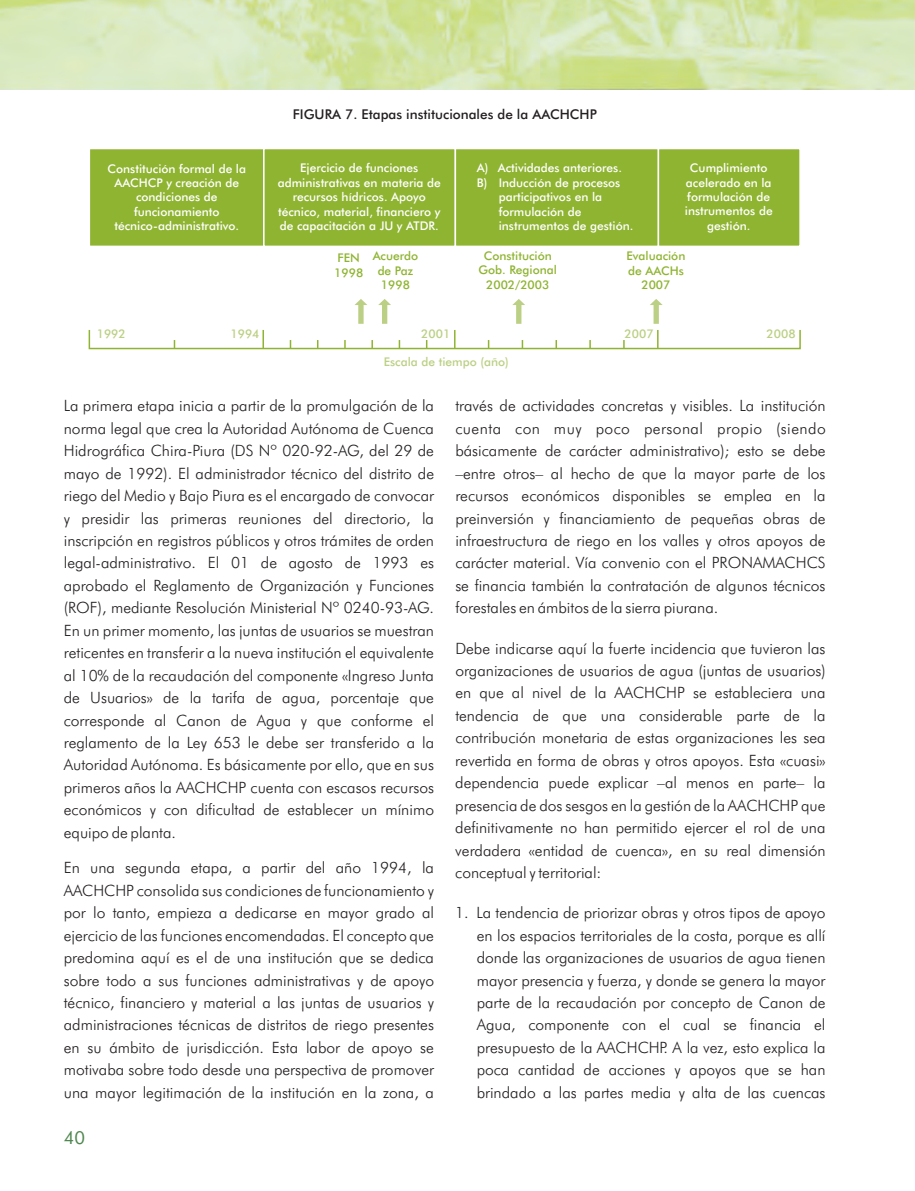
<style>
.page{position:relative;width:915px;height:1191px;background:#fff}
.page>*{position:absolute;margin:0;border:0;box-sizing:border-box;transform-origin:0 0}
.t1{font:18px "Futura BT";color:#4f8750}
.t2{font:300 15.6px/22.5px "Futura BT";color:#231f20;text-align:justify}
.t3{font:500 13.5px "Futura BT";color:#231f20}
.t4{font:500 12px/14.4px "Futura BT";color:#fff;text-align:center}
.t5{font:500 12px/14.4px "Futura BT";color:#8fb431;text-align:center}
.t6{font:500 12px "Futura BT";color:#bbd084}
</style>
<div class="page">
<div style="left:89px;top:148px;width:175px;height:99px;background:#8fb431;border:1px solid #fff"></div>
<div style="left:263px;top:148px;width:193px;height:99px;background:#8fb431;border:1px solid #fff"></div>
<div style="left:454px;top:148px;width:205px;height:99px;background:#8fb431;border:1px solid #fff"></div>
<div style="left:657px;top:148px;width:143px;height:99px;background:#8fb431;border:1px solid #fff"></div>
<div style="left:89px;top:329px;width:711px;height:20px;border:1px solid #8fb431"></div>
<svg style="left:656px;top:330px;width:2px;height:18px"></svg>
<svg style="left:454px;top:330px;width:1px;height:18px"></svg>
<svg style="left:262px;top:330px;width:2px;height:18px"></svg>
<svg style="left:289px;top:340px;width:2px;height:8px"></svg>
<svg style="left:487px;top:340px;width:2px;height:8px"></svg>
<svg style="left:555px;top:340px;width:2px;height:8px"></svg>
<svg style="left:521px;top:340px;width:2px;height:8px"></svg>
<svg style="left:398px;top:340px;width:2px;height:8px"></svg>
<svg style="left:371px;top:340px;width:2px;height:8px"></svg>
<svg style="left:650px;top:299px;width:12px;height:25px"></svg>
<svg style="left:512px;top:299px;width:13px;height:25px"></svg>
<svg style="left:378px;top:299px;width:13px;height:25px"></svg>
<svg style="left:354px;top:299px;width:13px;height:25px"></svg>
<img style="left:0;top:0;width:914px;height:89px">
<p class="t3" style="left:293px;top:109px;width:305px">FIGURA 7. Etapas institucionales de la AACHCHP</p>
<p class="t4" style="left:107px;top:162px;width:140px">Constitución formal de la<br>AACHCP y creación de condiciones de funcionamiento técnico-administrativo.</p>
<p class="t4" style="left:277px;top:162px;width:165px">Ejercicio de funciones administrativas en materia de recursos hídricos. Apoyo técnico, material, financiero y de capacitación a JU y ATDR.</p>
<p class="t4" style="left:476px;top:162px;width:147px">A) Actividades anteriores.</p>
<p class="t4" style="left:476px;top:176px;width:145px">B) Inducción de procesos</p>
<p class="t4" style="left:498px;top:191px;width:105px">participativos en la</p>
<p class="t4" style="left:498px;top:205px;width:84px">formulación de</p>
<p class="t4" style="left:498px;top:220px;width:136px">instrumentos de gestión.</p>
<p class="t4" style="left:684px;top:162px;width:89px">Cumplimiento acelerado en la formulación de instrumentos de gestión.</p>
<p class="t5" style="left:334px;top:252px;width:30px;text-align:left">FEN<br>1998</p>
<p class="t5" style="left:372px;top:250px;width:47px">Acuerdo de Paz<br>1998</p>
<p class="t5" style="left:478px;top:249px;width:80px">Constitución<br>Gob. Regional<br>2002/2003</p>
<p class="t5" style="left:626px;top:250px;width:60px">Evaluación de AACHs<br>2007</p>
<p class="t6" style="left:97px;top:329px;width:30px">1992</p>
<p class="t6" style="left:230px;top:329px;width:30px">1994</p>
<p class="t6" style="left:421px;top:329px;width:30px">2001</p>
<p class="t6" style="left:624px;top:329px;width:30px">2007</p>
<p class="t6" style="left:766px;top:329px;width:30px">2008</p>
<p class="t6" style="left:383px;top:357px;width:126px">Escala de tiempo (año)</p>
<p class="t2" style="left:64px;top:396px;width:371px">La primera etapa inicia a partir de la promulgación de la norma legal que crea la Autoridad Autónoma de Cuenca Hidrográfica Chira-Piura (DS Nº 020-92-AG, del 29 de mayo de 1992). El administrador técnico del distrito de riego del Medio y Bajo Piura es el encargado de convocar y presidir las primeras reuniones del directorio, la inscripción en registros públicos y otros trámites de orden legal-administrativo. El 01 de agosto de 1993 es aprobado el Reglamento de Organización y Funciones (ROF), mediante Resolución Ministerial Nº 0240-93-AG.<br>En un primer momento, las juntas de usuarios se muestran reticentes en transferir a la nueva institución el equivalente al 10% de la recaudación del componente «Ingreso Junta de Usuarios» de la tarifa de agua, porcentaje que corresponde al Canon de Agua y que conforme el reglamento de la Ley 653 le debe ser transferido a la Autoridad Autónoma. Es básicamente por ello, que en sus primeros años la AACHCHP cuenta con escasos recursos económicos y con dificultad de establecer un mínimo equipo de planta.</p>
<p class="t2" style="left:64px;top:858px;width:371px">En una segunda etapa, a partir del año 1994, la AACHCHP consolida sus condiciones de funcionamiento y por lo tanto, empieza a dedicarse en mayor grado al ejercicio de las funciones encomendadas. El concepto que predomina aquí es el de una institución que se dedica sobre todo a sus funciones administrativas y de apoyo técnico, financiero y material a las juntas de usuarios y administraciones técnicas de distritos de riego presentes en su ámbito de jurisdicción. Esta labor de apoyo se motivaba sobre todo desde una perspectiva de promover una mayor legitimación de la institución en la zona, a</p>
<p class="t1" style="left:64px;top:1129px;width:23px">40</p>
<p class="t2" style="left:455px;top:396px;width:372px">través de actividades concretas y visibles. La institución cuenta con muy poco personal propio (siendo básicamente de carácter administrativo); esto se debe –entre otros– al hecho de que la mayor parte de los recursos económicos disponibles se emplea en la preinversión y financiamiento de pequeñas obras de infraestructura de riego en los valles y otros apoyos de carácter material. Vía convenio con el PRONAMACHCS se financia también la contratación de algunos técnicos forestales en ámbitos de la sierra piurana.</p>
<p class="t2" style="left:455px;top:638px;width:371px">Debe indicarse aquí la fuerte incidencia que tuvieron las organizaciones de usuarios de agua (juntas de usuarios) en que al nivel de la AACHCHP se estableciera una tendencia de que una considerable parte de la contribución monetaria de estas organizaciones les sea revertida en forma de obras y otros apoyos. Esta «cuasi» dependencia puede explicar –al menos en parte– la presencia de dos sesgos en la gestión de la AACHCHP que definitivamente no han permitido ejercer el rol de una verdadera «entidad de cuenca», en su real dimensión conceptual y territorial:</p>
<p class="t2" style="left:476px;top:903px;width:350px;text-indent:-21px">1. La tendencia de priorizar obras y otros tipos de apoyo en los espacios territoriales de la costa, porque es allí donde las organizaciones de usuarios de agua tienen mayor presencia y fuerza, y donde se genera la mayor parte de la recaudación por concepto de Canon de Agua, componente con el cual se financia el presupuesto de la AACHCHP. A la vez, esto explica la poca cantidad de acciones y apoyos que se han brindado a las partes media y alta de las cuencas</p>
</div>
